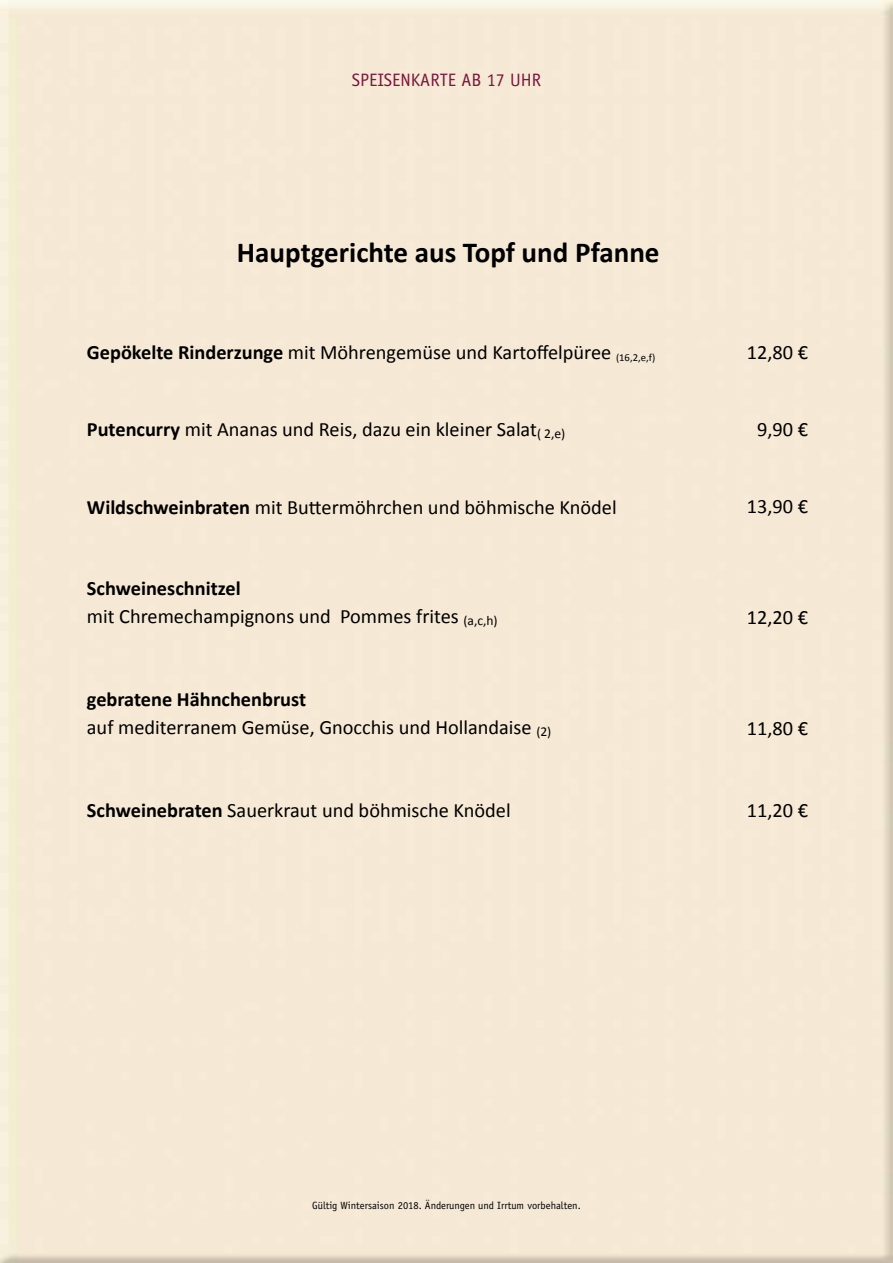
<style>
.page{position:relative;width:893px;height:1263px;background:#fff}
.page>*{position:absolute;margin:0;border:0;box-sizing:border-box;transform-origin:0 0}
.t1{font:700 29.1px "Calibri";color:#000}
.t2{font:20.4px/28.5px "Calibri";color:#000}
.t3{font:18px "Officina Sans";color:#7b163d}
.t4{font:10.5px "Officina Sans";color:#000}
.s1{font-weight:700}
.s2{font-size:10.65px}
</style>
<div class="page">
<div style="left:9px;top:219px;width:884px;height:750px;background:#f5e8d5"></div>
<p class="t3" style="left:352px;top:69px;width:191px">SPEISENKARTE AB 17 UHR</p>
<h1 class="t1" style="left:237px;top:234px;width:424px">Hauptgerichte aus Topf und Pfanne</h1>
<p class="t2" style="left:87px;top:337px;width:570px"><span class="s1">Gepökelte Rinderzunge</span> mit Möhrengemüse und Kartoffelpüree <span class="s2">(16,2,e,f)</span></p>
<p class="t2" style="left:747px;top:337px;width:63px">12,80 €</p>
<p class="t2" style="left:87px;top:414px;width:480px"><span class="s1">Putencurry</span> mit Ananas und Reis, dazu ein kleiner Salat<sub>(</sub> <sub>2,e)</sub></p>
<p class="t2" style="left:757px;top:414px;width:52px">9,90 €</p>
<p class="t2" style="left:87px;top:492px;width:531px"><span class="s1">Wildschweinbraten</span> mit BuHermöhrchen und böhmische Knödel</p>
<p class="t2" style="left:747px;top:491px;width:63px">13,90 €</p>
<p class="t2" style="left:87px;top:573px;width:412px"><span class="s1">Schweineschnitzel<br></span>mit Chremechampignons und Pommes frites <sub>(a,c,h)</sub></p>
<p class="t2" style="left:87px;top:684px;width:466px"><span class="s1">gebratene Hähnchenbrust<br></span>auf mediterranem Gemüse, Gnocchis und Hollandaise <sub>(2)</sub></p>
<p class="t2" style="left:747px;top:601px;width:63px">12,20 €</p>
<p class="t2" style="left:747px;top:713px;width:63px">11,80 €</p>
<p class="t2" style="left:87px;top:795px;width:425px"><span class="s1">Schweinebraten</span> Sauerkraut und böhmische Knödel</p>
<p class="t2" style="left:747px;top:795px;width:63px">11,20 €</p>
<p class="t4" style="left:312px;top:1199px;width:270px">Gültig Wintersaison 2018. Änderungen und Irrtum vorbehalten.</p>
</div>
